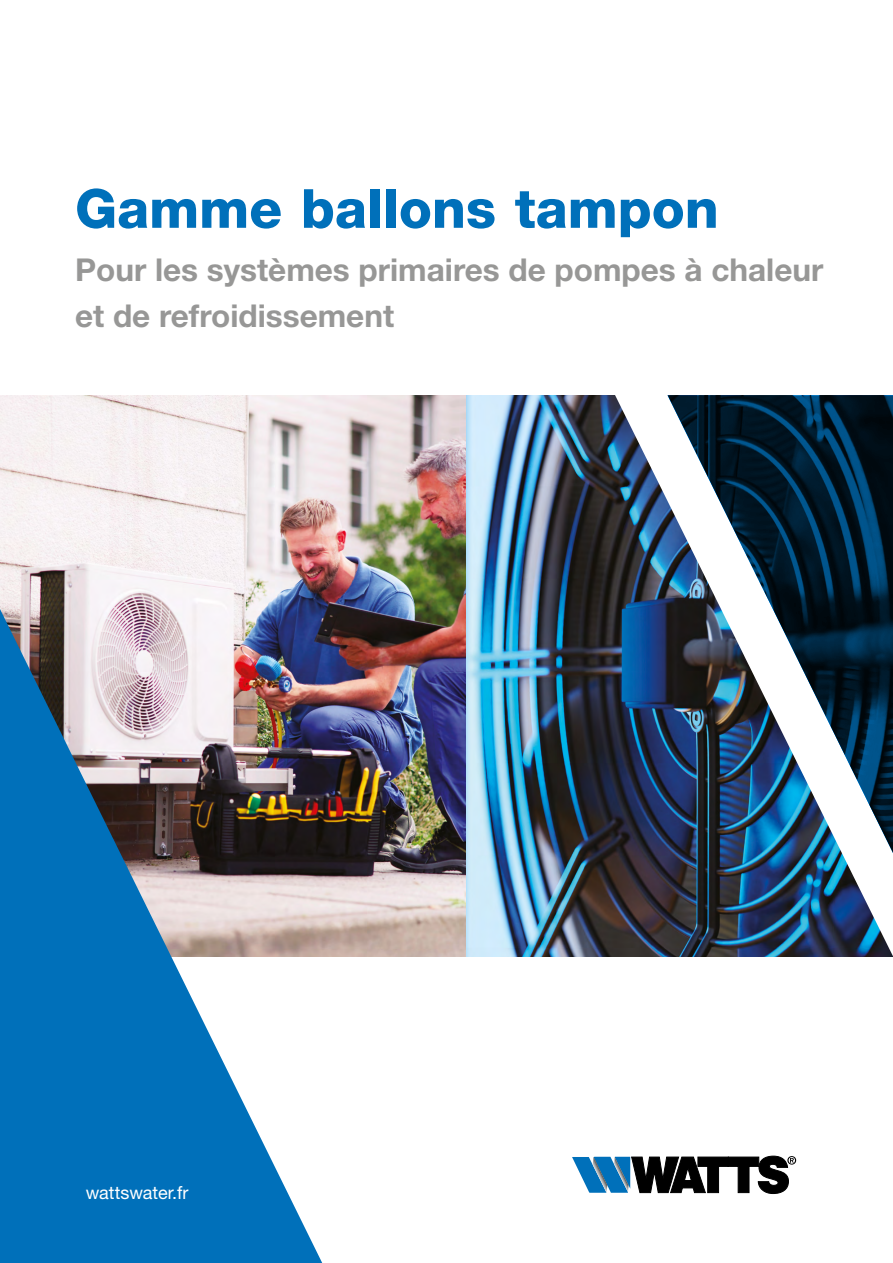
<style>
.page{position:relative;width:893px;height:1263px;background:#fff}
.page>*{position:absolute;margin:0;border:0;box-sizing:border-box;transform-origin:0 0}
.t1{font:800 54px "Helvetica Neue LT Std";color:#0070ba}
.t2{font:700 31.5px/46.5px "Helvetica Neue LT Std";color:#979796}
.t3{font:18px "Helvetica Neue LT Std";color:#fff}
</style>
<div class="page">
<img style="left:0;top:395px;width:467px;height:561px">
<img style="left:467px;top:395px;width:148px;height:561px">
<img style="left:615px;top:395px;width:278px;height:561px">
<svg style="left:667px;top:395px;width:226px;height:486px"></svg>
<svg style="left:0;top:609px;width:322px;height:654px;fill:#0070ba"></svg>
<svg style="left:572px;top:1156px;width:224px;height:38px"></svg>
<h1 class="t1" style="left:75px;top:176px;width:645px">Gamme ballons tampon</h1>
<p class="t2" style="left:75px;top:246px;width:750px">Pour les systèmes primaires de pompes à chaleur et de refroidissement</p>
<p class="t3" style="left:86px;top:1182px;width:104px">wattswater.fr</p>
</div>
